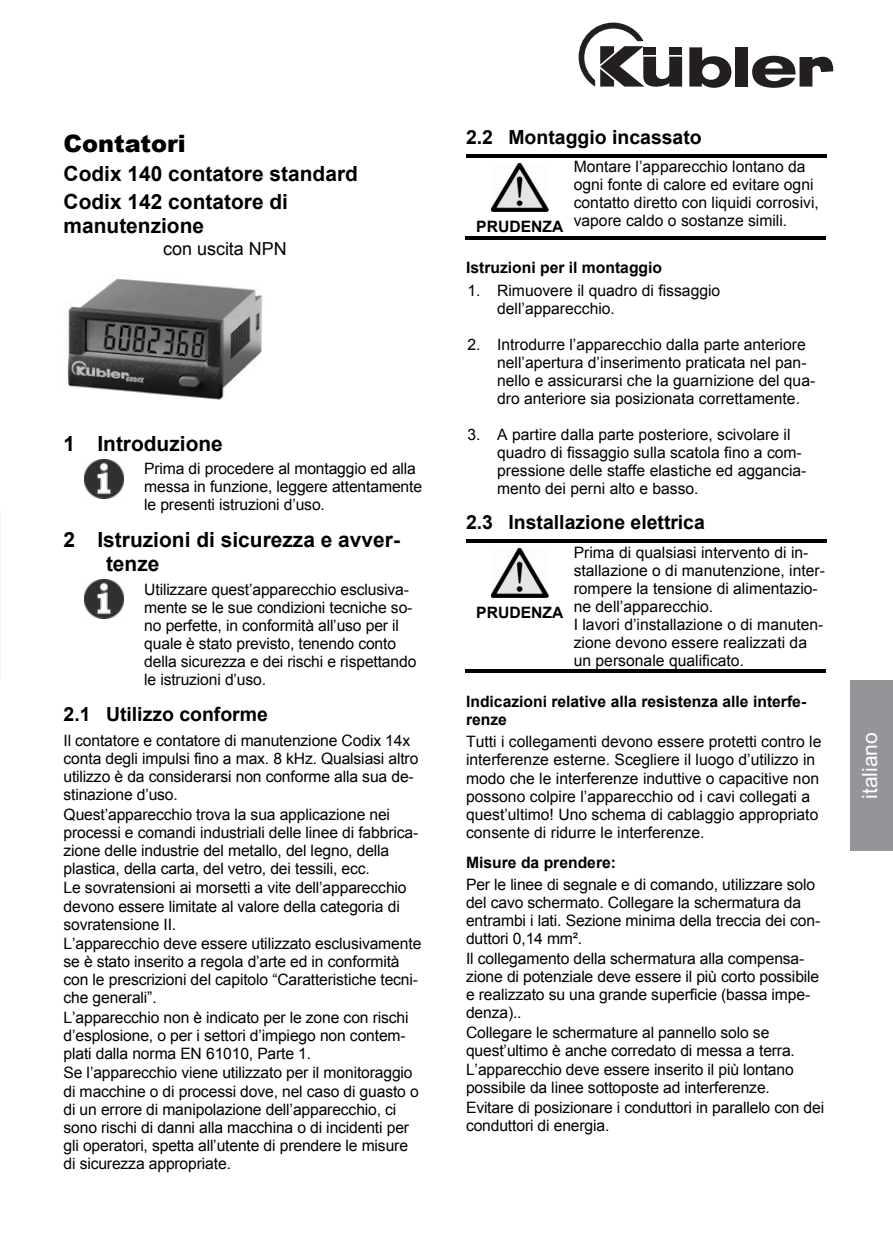
<style>
.page{position:relative;width:893px;height:1259px;background:#fff}
.page>*{position:absolute;margin:0;border:0;box-sizing:border-box;transform-origin:0 0}
.t1{font:900 24px "Arial";color:#000}
.t2{font:700 21px/28.5px "Arial";color:#000}
.t3{font:21px "Arial";color:#fff}
.t4{font:700 19.5px "Arial";color:#000}
.t5{font:18px "Arial";color:#000}
.t6{font:15.6px/18px "Arial";letter-spacing:-.005em;color:#000}
.t7{font:700 15.6px/18px "Arial";color:#000}
</style>
<div class="page">
<img style="left:85px;top:459px;width:38px;height:39px">
<img style="left:85px;top:580px;width:38px;height:38px">
<img style="left:492px;top:164px;width:56px;height:48px">
<hr style="left:466px;top:154px;width:360px;height:3px;background:#000">
<hr style="left:465px;top:236px;width:109px;height:3px;background:#000">
<hr style="left:573px;top:236px;width:253px;height:3px;background:#000">
<img style="left:492px;top:549px;width:56px;height:48px">
<hr style="left:466px;top:539px;width:360px;height:4px;background:#000">
<hr style="left:465px;top:669px;width:109px;height:3px;background:#000">
<hr style="left:573px;top:669px;width:253px;height:3px;background:#000">
<img style="left:67px;top:278px;width:196px;height:122px">
<div style="left:850px;top:680px;width:43px;height:170px;background:#939598"></div>
<hr style="left:0;top:510px;width:1px;height:170px;background:#231f20">
<svg style="left:689px;top:47px;width:42px;height:41px"></svg>
<div style="left:735px;top:47px;width:13px;height:40px;background:#231f20"></div>
<svg style="left:752px;top:56px;width:81px;height:32px"></svg>
<svg style="left:579px;top:23px;width:103px;height:64px"></svg>
<h1 class="t1" style="left:64px;top:126px;width:124px">Contatori</h1>
<h2 class="t2" style="left:64px;top:159px;width:296px">Codix 140 contatore standard<br>Codix 142 contatore di</h2>
<h2 class="t2" style="left:64px;top:212px;width:142px">manutenzione</h2>
<p class="t5" style="left:163px;top:238px;width:125px">con uscita NPN</p>
<h2 class="t2" style="left:64px;top:429px;width:161px">1 Introduzione</h2>
<p class="t6" style="left:144px;top:460px;width:279px">Prima di procedere al montaggio ed alla messa in funzione, leggere attentamente le presenti istruzioni d’uso.</p>
<h2 class="t2" style="left:106px;top:527px;width:295px;line-height:24px;text-indent:-42px">2 Istruzioni di sicurezza e avver&shy;tenze</h2>
<p class="t6" style="left:144px;top:580px;width:274px">Utilizzare quest’apparecchio esclusiva&shy;mente se le sue condizioni tecniche so&shy;no perfette, in conformità all’uso per il quale è stato previsto, tenendo conto della sicurezza e dei rischi e rispettando le istruzioni d’uso.</p>
<p class="t4" style="left:64px;top:703px;width:206px">2.1 Utilizzo conforme</p>
<p class="t6" style="left:64px;top:731px;width:356px">Il contatore e contatore di manutenzione Codix 14x conta degli impulsi fino a max. 8 kHz. Qualsiasi altro utilizzo è da considerarsi non conforme alla sua de&shy;stinazione d’uso.</p>
<p class="t6" style="left:64px;top:805px;width:356px">Quest’apparecchio trova la sua applicazione nei processi e comandi industriali delle linee di fabbrica&shy;zione delle industrie del metallo, del legno, della plastica, della carta, del vetro, dei tessili, ecc.</p>
<p class="t6" style="left:64px;top:879px;width:359px">Le sovratensioni ai morsetti a vite dell’apparecchio devono essere limitate al valore della categoria di sovratensione II.<br>L’apparecchio deve essere utilizzato esclusivamente se è stato inserito a regola d’arte ed in conformità con le prescrizioni del capitolo “Caratteristiche tecni&shy;che generali”.</p>
<p class="t6" style="left:64px;top:1008px;width:357px">L’apparecchio non è indicato per le zone con rischi d’esplosione, o per i settori d’impiego non contem&shy;plati dalla norma EN 61010, Parte 1.<br>Se l’apparecchio viene utilizzato per il monitoraggio di macchine o di processi dove, nel caso di guasto o di un errore di manipolazione dell’apparecchio, ci sono rischi di danni alla macchina o di incidenti per gli operatori, spetta all’utente di prendere le misure di sicurezza appropriate.</p>
<p class="t4" style="left:466px;top:126px;width:237px">2.2 Montaggio incassato</p>
<p class="t6" style="left:574px;top:158px;width:247px">Montare l’apparecchio lontano da ogni fonte di calore ed evitare ogni contatto diretto con liquidi corrosivi, vapore caldo o sostanze simili.</p>
<p class="t7" style="left:466px;top:259px;width:198px">Istruzioni per il montaggio</p>
<p class="t6" style="left:497px;top:281px;width:225px;text-indent:-30px">1. Rimuovere il quadro di fissaggio dell’apparecchio.</p>
<p class="t6" style="left:497px;top:336px;width:320px;text-indent:-30px">2. Introdurre l’apparecchio dalla parte anteriore nell’apertura d’inserimento praticata nel pan&shy;nello e assicurarsi che la guarnizione del qua&shy;dro anteriore sia posizionata correttamente.</p>
<p class="t6" style="left:497px;top:426px;width:311px;text-indent:-30px">3. A partire dalla parte posteriore, scivolare il quadro di fissaggio sulla scatola fino a com&shy;pressione delle staffe elastiche ed aggancia&shy;mento dei perni alto e basso.</p>
<p class="t4" style="left:466px;top:512px;width:240px">2.3 Installazione elettrica</p>
<p class="t7" style="left:476px;top:218px;width:89px">PRUDENZA</p>
<p class="t6" style="left:574px;top:543px;width:253px">Prima di qualsiasi intervento di in&shy;stallazione o di manutenzione, inter&shy;rompere la tensione di alimentazio&shy;ne dell’apparecchio.<br>I lavori d’installazione o di manuten&shy;zione devono essere realizzati da un personale qualificato.</p>
<p class="t7" style="left:466px;top:692px;width:342px">Indicazioni relative alla resistenza alle interfe&shy;renze</p>
<p class="t6" style="left:466px;top:733px;width:357px">Tutti i collegamenti devono essere protetti contro le interferenze esterne. Scegliere il luogo d’utilizzo in modo che le interferenze induttive o capacitive non possono colpire l’apparecchio od i cavi collegati a quest’ultimo! Uno schema di cablaggio appropriato consente di ridurre le interferenze.</p>
<p class="t7" style="left:466px;top:853px;width:151px">Misure da prendere:</p>
<p class="t6" style="left:466px;top:875px;width:356px">Per le linee di segnale e di comando, utilizzare solo del cavo schermato. Collegare la schermatura da entrambi i lati. Sezione minima della treccia dei con&shy;duttori 0,14 mm².</p>
<p class="t6" style="left:466px;top:949px;width:355px">Il collegamento della schermatura alla compensa&shy;zione di potenziale deve essere il più corto possibile e realizzato su una grande superficie (bassa impe&shy;denza)..</p>
<p class="t6" style="left:466px;top:1023px;width:330px">Collegare le schermature al pannello solo se quest’ultimo è anche corredato di messa a terra.</p>
<p class="t6" style="left:466px;top:1060px;width:329px">L’apparecchio deve essere inserito il più lontano possibile da linee sottoposte ad interferenze.</p>
<p class="t6" style="left:466px;top:1098px;width:360px">Evitare di posizionare i conduttori in parallelo con dei conduttori di energia.</p>
<p class="t7" style="left:476px;top:603px;width:89px">PRUDENZA</p>
<h2 class="t3" style="left:862px;top:802px;width:75px;rotate:-90deg">esp ñ l</h2>
<h2 class="t3" style="left:862px;top:799px;width:68px;rotate:-90deg">italiano</h2>
</div>
